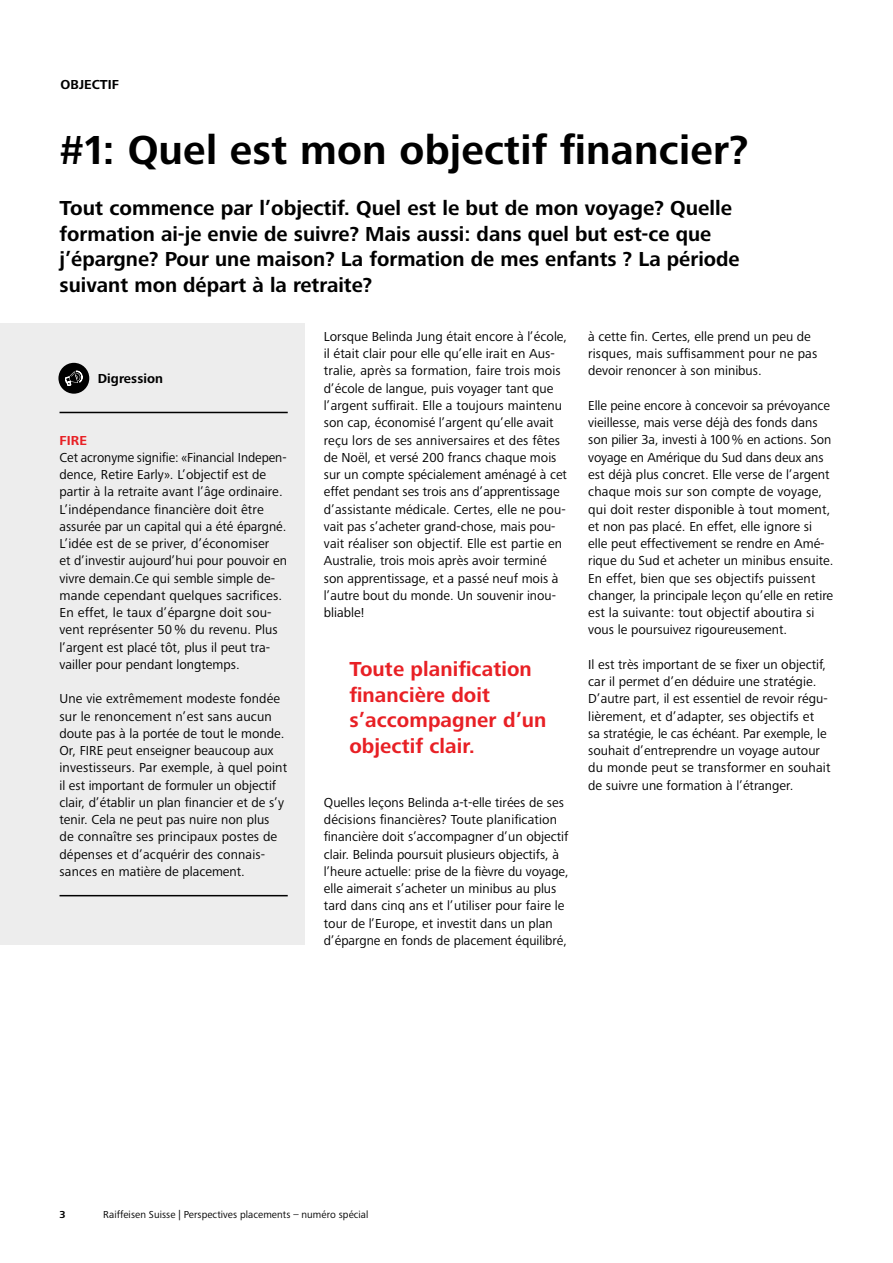
<style>
.page{position:relative;width:893px;height:1263px;background:#fff}
.page>*{position:absolute;margin:0;border:0;box-sizing:border-box;transform-origin:0 0}
.t1{font:700 42px "Frutiger Next LTW1 G";letter-spacing:.005em;color:#000}
.t2{font:700 21px/25.5px "Frutiger Next LTW1 G";color:#000}
.t3{font:700 21px/25.5px "Frutiger Next LTW1 G";letter-spacing:.005em;color:#e82025}
.t4{font:13.5px/17.2px "Frutiger Next LTW1 G";color:#000}
.t5{font:700 13.5px "Frutiger Next LTW1 G";letter-spacing:.005em;color:#000}
.t6{font:700 13.5px "Frutiger Next LTW1 G";color:#e82025}
.t7{font:10.5px "Frutiger Next LTW1 G";letter-spacing:.005em;color:#000}
.t8{font:700 10.5px "Frutiger Next LTW1 G";color:#000}
</style>
<div class="page">
<div style="left:0;top:324px;width:305px;height:621px;background:#ededed"></div>
<div style="left:58px;top:363px;width:31px;height:31px;background:#000;border-radius:50%"></div>
<svg style="left:65px;top:371px;width:17px;height:15px"></svg>
<hr style="left:60px;top:412px;width:228px;height:1px;background:#000">
<hr style="left:60px;top:895px;width:228px;height:1px;background:#000">
<p class="t5" style="left:61px;top:77px;width:60px">OBJECTIF</p>
<h1 class="t1" style="left:60px;top:126px;width:690px">#1: Quel est mon objectif financier?</h1>
<h2 class="t2" style="left:60px;top:196px;width:682px">Tout commence par l’objectif. Quel est le but de mon voyage? Quelle formation ai-je envie de suivre? Mais aussi: dans quel but est-ce que j’épargne? Pour une maison? La formation de mes enfants ? La période suivant mon départ à la retraite?</h2>
<p class="t5" style="left:98px;top:371px;width:67px">Digression</p>
<p class="t6" style="left:60px;top:432px;width:29px">FIRE</p>
<p class="t4" style="left:60px;top:449px;width:229px">Cet acronyme signifie: «Financial Indepen&shy;dence, Retire Early». L’objectif est de partir à la retraite avant l’âge ordinaire.<br>L’indépendance financière doit être assurée par un capital qui a été épargné.<br>L’idée est de se priver, d’économiser<br>et d’investir aujourd’hui pour pouvoir en vivre demain.Ce qui semble simple de&shy;mande cependant quelques sacrifices.<br>En effet, le taux d’épargne doit sou&shy;vent représenter 50% du revenu. Plus l’argent est placé tôt, plus il peut tra&shy;vailler pour pendant longtemps.</p>
<p class="t4" style="left:60px;top:690px;width:229px">Une vie extrêmement modeste fondée sur le renoncement n’est sans aucun doute pas à la portée de tout le monde.<br>Or, FIRE peut enseigner beaucoup aux investisseurs. Par exemple, à quel point il est important de formuler un objectif clair, d’établir un plan financier et de s’y tenir. Cela ne peut pas nuire non plus<br>de connaître ses principaux postes de dépenses et d’acquérir des connais&shy;sances en matière de placement.</p>
<p class="t4" style="left:324px;top:328px;width:245px">Lorsque Belinda Jung était encore à l’école, il était clair pour elle qu’elle irait en Aus&shy;tralie, après sa formation, faire trois mois d’école de langue, puis voyager tant que l’argent suffirait. Elle a toujours maintenu son cap, économisé l’argent qu’elle avait reçu lors de ses anniversaires et des fêtes de Noël, et versé 200 francs chaque mois sur un compte spécialement aménagé à cet effet pendant ses trois ans d’apprentissage d’assistante médicale. Certes, elle ne pou&shy;vait pas s’acheter grand-chose, mais pou&shy;vait réaliser son objectif. Elle est partie en Australie, trois mois après avoir terminé son apprentissage, et a passé neuf mois à l’autre bout du monde. Un souvenir inou&shy;bliable!</p>
<h2 class="t3" style="left:349px;top:657px;width:199px">Toute planification financière doit s’accompagner d’un objectif clair.</h2>
<p class="t4" style="left:324px;top:794px;width:246px">Quelles leçons Belinda a-t-elle tirées de ses décisions financières? Toute planification financière doit s’accompagner d’un objectif clair. Belinda poursuit plusieurs objectifs, à l’heure actuelle: prise de la fièvre du voyage, elle aimerait s’acheter un minibus au plus tard dans cinq ans et l’utiliser pour faire le tour de l’Europe, et investit dans un plan d’épargne en fonds de placement équilibré,</p>
<p class="t4" style="left:588px;top:328px;width:231px">à cette fin. Certes, elle prend un peu de risques, mais suffisamment pour ne pas devoir renoncer à son minibus.</p>
<p class="t4" style="left:588px;top:397px;width:247px">Elle peine encore à concevoir sa prévoyance vieillesse, mais verse déjà des fonds dans son pilier 3a, investi à 100% en actions. Son voyage en Amérique du Sud dans deux ans est déjà plus concret. Elle verse de l’argent chaque mois sur son compte de voyage, qui doit rester disponible à tout moment, et non pas placé. En effet, elle ignore si elle peut effectivement se rendre en Amé&shy;rique du Sud et acheter un minibus ensuite.<br>En effet, bien que ses objectifs puissent changer, la principale leçon qu’elle en retire est la suivante: tout objectif aboutira si vous le poursuivez rigoureusement.</p>
<p class="t4" style="left:588px;top:656px;width:244px">Il est très important de se fixer un objectif, car il permet d’en déduire une stratégie.<br>D’autre part, il est essentiel de revoir régu&shy;lièrement, et d’adapter, ses objectifs et<br>sa stratégie, le cas échéant. Par exemple, le souhait d’entreprendre un voyage autour du monde peut se transformer en souhait de suivre une formation à l’étranger.</p>
<p class="t8" style="left:60px;top:1209px;width:8px">3</p>
<p class="t7" style="left:103px;top:1209px;width:267px">Raiffeisen Suisse | Perspectives placements – numéro spécial</p>
</div>
